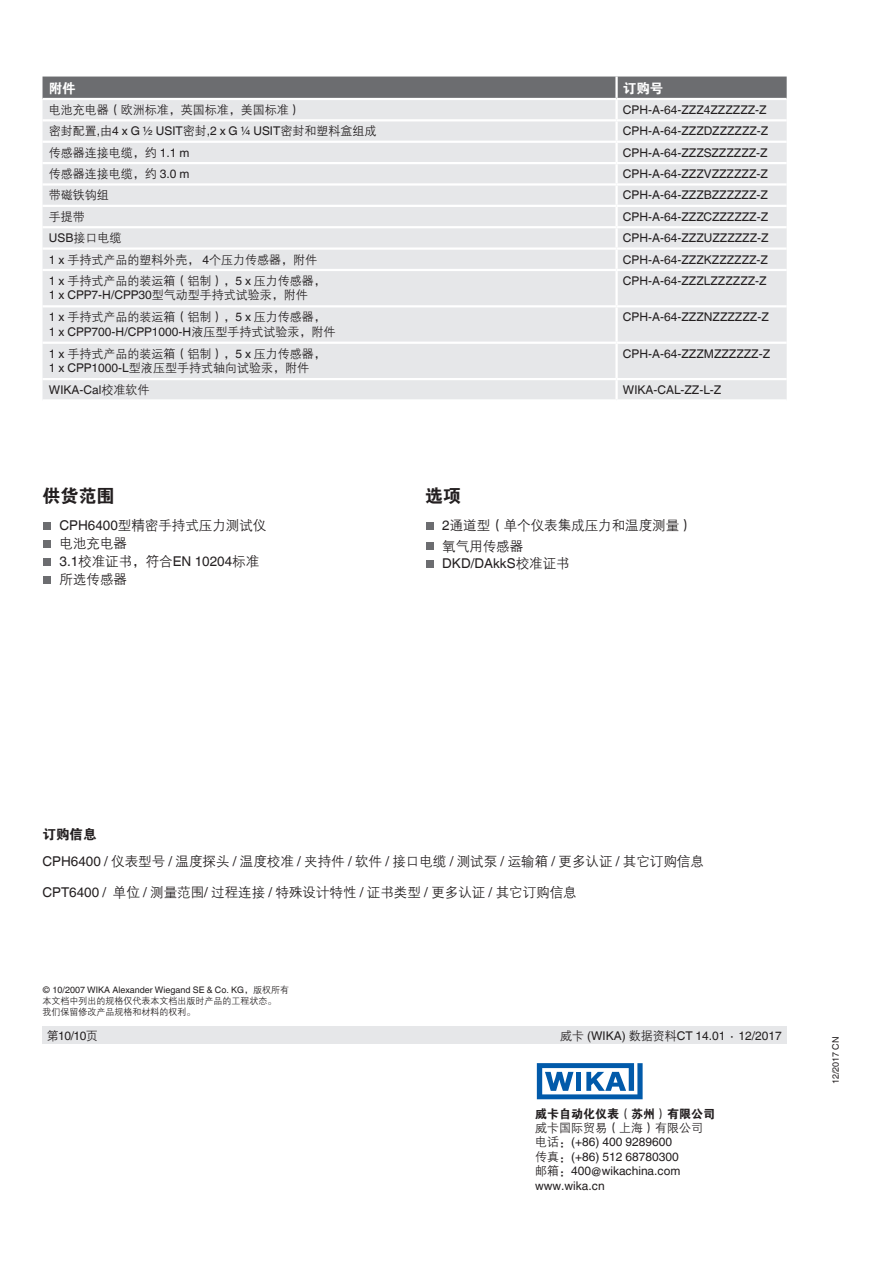
<style>
.page{position:relative;width:893px;height:1263px;background:#fff}
.page>*{position:absolute;margin:0;border:0;box-sizing:border-box;transform-origin:0 0}
.t1{font:18px "FZDHTJW GB1 0";color:#231f20}
.t2{font:13.5px/18px "FZZDXJW GB1 0";color:#231f20}
.t3{font:13.5px "Helvetica World";color:#231f20}
.t4{font:13.5px "FZDHTJW GB1 0";color:#fff}
.t5{font:13.5px "FZDHTJW GB1 0";color:#231f20}
.t6{font:12px/14.4px "Helvetica World";color:#231f20}
.t7{font:12px/14.4px "FZZDXJW GB1 0";color:#231f20}
.t8{font:12px "FZDHTJW GB1 0";color:#231f20}
.t9{font:9px "Helvetica World";color:#231f20}
.t10{font:9px/10.8px "FZZDXJW GB1 0";color:#231f20}
.s1{font-family:"FZZDXJW GB1 0"}
.s2{font-family:"Helvetica World"}
</style>
<div class="page">
<svg style="left:537px;top:1063px;width:106px;height:36px"></svg>
<div style="left:43px;top:1027px;width:744px;height:17px;background:#e6e7e9"></div>
<div style="left:43px;top:522px;width:8px;height:8px;background:#6c6d70"></div>
<div style="left:43px;top:540px;width:8px;height:8px;background:#6c6d70"></div>
<div style="left:43px;top:558px;width:8px;height:8px;background:#6c6d70"></div>
<div style="left:43px;top:576px;width:8px;height:8px;background:#6c6d70"></div>
<div style="left:426px;top:522px;width:8px;height:8px;background:#6c6d70"></div>
<div style="left:426px;top:542px;width:8px;height:8px;background:#6c6d70"></div>
<div style="left:426px;top:560px;width:8px;height:8px;background:#6c6d70"></div>
<div style="left:43px;top:77px;width:744px;height:21px;background:#6c6d70"></div>
<div style="left:43px;top:100px;width:744px;height:299px;background:#e6e7e9"></div>
<hr style="left:43px;top:162px;width:574px;height:2px;background:#fff">
<hr style="left:617px;top:162px;width:170px;height:2px;background:#fff">
<hr style="left:615px;top:164px;width:3px;height:19px;background:#fff">
<hr style="left:43px;top:247px;width:574px;height:3px;background:#fff">
<hr style="left:617px;top:247px;width:170px;height:3px;background:#fff">
<hr style="left:43px;top:183px;width:574px;height:3px;background:#fff">
<hr style="left:617px;top:183px;width:170px;height:3px;background:#fff">
<hr style="left:615px;top:77px;width:3px;height:21px;background:#fff">
<hr style="left:615px;top:100px;width:3px;height:19px;background:#fff">
<hr style="left:43px;top:119px;width:574px;height:2px;background:#fff">
<hr style="left:617px;top:119px;width:170px;height:2px;background:#fff">
<hr style="left:615px;top:121px;width:3px;height:20px;background:#fff">
<hr style="left:43px;top:141px;width:574px;height:2px;background:#fff">
<hr style="left:617px;top:141px;width:170px;height:2px;background:#fff">
<hr style="left:615px;top:143px;width:3px;height:19px;background:#fff">
<hr style="left:615px;top:186px;width:3px;height:19px;background:#fff">
<hr style="left:43px;top:205px;width:574px;height:2px;background:#fff">
<hr style="left:617px;top:205px;width:170px;height:2px;background:#fff">
<hr style="left:615px;top:207px;width:3px;height:19px;background:#fff">
<hr style="left:43px;top:226px;width:574px;height:2px;background:#fff">
<hr style="left:617px;top:226px;width:170px;height:2px;background:#fff">
<hr style="left:615px;top:228px;width:3px;height:19px;background:#fff">
<hr style="left:615px;top:250px;width:3px;height:19px;background:#fff">
<hr style="left:43px;top:269px;width:574px;height:2px;background:#fff">
<hr style="left:617px;top:269px;width:170px;height:2px;background:#fff">
<hr style="left:615px;top:271px;width:3px;height:34px;background:#fff">
<hr style="left:43px;top:305px;width:574px;height:2px;background:#fff">
<hr style="left:617px;top:305px;width:170px;height:2px;background:#fff">
<hr style="left:615px;top:307px;width:3px;height:35px;background:#fff">
<hr style="left:43px;top:342px;width:574px;height:2px;background:#fff">
<hr style="left:617px;top:342px;width:170px;height:2px;background:#fff">
<hr style="left:615px;top:344px;width:3px;height:34px;background:#fff">
<hr style="left:43px;top:378px;width:574px;height:2px;background:#fff">
<hr style="left:617px;top:378px;width:170px;height:2px;background:#fff">
<hr style="left:615px;top:380px;width:3px;height:19px;background:#fff">
<p class="t4" style="left:49px;top:81px;width:28px">附件</p>
<p class="t4" style="left:623px;top:81px;width:42px">订购号</p>
<p class="t7" style="left:49px;top:103px;width:254px">电池充电器（欧洲标准，英国标准，美国标准）</p>
<p class="t6" style="left:623px;top:103px;width:145px">CPH-A-64-ZZZ4ZZZZZZ-Z</p>
<p class="t6" style="left:49px;top:124px;width:329px"><span class="s1">密封配置</span>,<span class="s1">由</span>4 x G ½ USIT<span class="s1">密封</span>,2 x G ¼ USIT<span class="s1">密封和塑料盒组成</span></p>
<p class="t6" style="left:623px;top:124px;width:147px">CPH-A-64-ZZZDZZZZZZ-Z</p>
<p class="t7" style="left:49px;top:146px;width:142px">传感器连接电缆，约 <span class="s2">1.1 m</span></p>
<p class="t6" style="left:623px;top:145px;width:146px">CPH-A-64-ZZZSZZZZZZ-Z</p>
<p class="t7" style="left:49px;top:167px;width:142px">传感器连接电缆，约 <span class="s2">3.0 m</span></p>
<p class="t6" style="left:623px;top:167px;width:146px">CPH-A-64-ZZZVZZZZZZ-Z</p>
<p class="t7" style="left:49px;top:189px;width:62px">带磁铁钩组</p>
<p class="t6" style="left:623px;top:188px;width:147px">CPH-A-64-ZZZBZZZZZZ-Z</p>
<p class="t7" style="left:49px;top:210px;width:37px">手提带</p>
<p class="t6" style="left:623px;top:209px;width:147px">CPH-A-64-ZZZCZZZZZZ-Z</p>
<p class="t7" style="left:49px;top:231px;width:74px"><span class="s2">USB</span>接口电缆</p>
<p class="t6" style="left:623px;top:231px;width:147px">CPH-A-64-ZZZUZZZZZZ-Z</p>
<p class="t7" style="left:49px;top:253px;width:270px"><span class="s2">1 x</span> 手持式产品的塑料外壳， <span class="s2">4</span>个压力传感器，附件</p>
<p class="t6" style="left:623px;top:252px;width:147px">CPH-A-64-ZZZKZZZZZZ-Z</p>
<p class="t7" style="left:49px;top:274px;width:279px"><span class="s2">1 x</span> 手持式产品的装运箱（铝制），<span class="s2">5 x</span> 压力传感器，</p>
<p class="t6" style="left:49px;top:288px;width:261px">1 x CPP7-H/CPP30<span class="s1">型气动型手持式试验汞，附件</span></p>
<p class="t6" style="left:623px;top:274px;width:145px">CPH-A-64-ZZZLZZZZZZ-Z</p>
<p class="t7" style="left:49px;top:310px;width:279px"><span class="s2">1 x</span> 手持式产品的装运箱（铝制），<span class="s2">5 x</span> 压力传感器，</p>
<p class="t6" style="left:49px;top:324px;width:288px">1 x CPP700-H/CPP1000-H<span class="s1">液压型手持式试验汞，附件</span></p>
<p class="t6" style="left:623px;top:310px;width:147px">CPH-A-64-ZZZNZZZZZZ-Z</p>
<p class="t7" style="left:49px;top:347px;width:279px"><span class="s2">1 x</span> 手持式产品的装运箱（铝制），<span class="s2">5 x</span> 压力传感器，<br><span class="s2">1 x CPP1000-L</span>型液压型手持式轴向试验汞，附件</p>
<p class="t6" style="left:623px;top:346px;width:149px">CPH-A-64-ZZZMZZZZZZ-Z</p>
<p class="t6" style="left:49px;top:383px;width:102px">WIKA-Cal<span class="s1">校准软件</span></p>
<p class="t6" style="left:623px;top:383px;width:100px">WIKA-CAL-ZZ-L-Z</p>
<h1 class="t1" style="left:43px;top:486px;width:74px">供货范围</h1>
<p class="t2" style="left:60px;top:517px;width:208px"><span class="s2">CPH6400</span>型精密手持式压力测试仪电池充电器</p>
<p class="t3" style="left:60px;top:554px;width:201px">3.1<span class="s1">校准证书，符合</span>EN 10204<span class="s1">标准</span></p>
<p class="t2" style="left:60px;top:571px;width:69px">所选传感器</p>
<h1 class="t1" style="left:425px;top:486px;width:37px">选项</h1>
<p class="t2" style="left:442px;top:516px;width:252px;line-height:20.2px"><span class="s2">2</span>通道型（单个仪表集成压力和温度测量）氧气用传感器</p>
<p class="t3" style="left:442px;top:555px;width:129px">DKD/DAkkS<span class="s1">校准证书</span></p>
<p class="t5" style="left:43px;top:827px;width:56px">订购信息</p>
<p class="t2" style="left:43px;top:853px;width:663px"><span class="s2">CPH6400 /</span> 仪表型号 <span class="s2">/</span> 温度探头 <span class="s2">/</span> 温度校准 <span class="s2">/</span> 夹持件 <span class="s2">/</span> 软件 <span class="s2">/</span> 接口电缆 <span class="s2">/</span> 测试泵 <span class="s2">/</span> 运输箱 <span class="s2">/</span> 更多认证 <span class="s2">/</span> 其它订购信息</p>
<p class="t2" style="left:43px;top:884px;width:536px"><span class="s2">CPT6400 /</span> 单位 <span class="s2">/</span> 测量范围<span class="s2">/</span> 过程连接 <span class="s2">/</span> 特殊设计特性 <span class="s2">/</span> 证书类型 <span class="s2">/</span> 更多认证 <span class="s2">/</span> 其它订购信息</p>
<p class="t9" style="left:43px;top:985px;width:248px">© 10/2007 WIKA Alexander Wiegand SE &amp; Co. KG<span class="s1">，版权所有</span></p>
<p class="t10" style="left:43px;top:996px;width:236px">本文档中列出的规格仅代表本文档出版时产品的工程状态。我们保留修改产品规格和材料的权利。</p>
<p class="t6" style="left:47px;top:1028px;width:53px"><span class="s1">第</span>10/10<span class="s1">页</span></p>
<p class="t6" style="left:560px;top:1028px;width:223px"><span class="s1">威卡</span> (WIKA) <span class="s1">数据资料</span>CT 14.01 ∙ 12/2017</p>
<p class="t8" style="left:535px;top:1108px;width:181px">威卡自动化仪表（苏州）有限公司</p>
<p class="t7" style="left:535px;top:1121px;width:169px">威卡国际贸易（上海）有限公司</p>
<p class="t6" style="left:535px;top:1135px;width:147px"><span class="s1">电话：</span>(+86) 400 9289600<span class="s1">传真：</span>(+86) 512 68780300<span class="s1">邮箱：</span>400@wikachina.com www.wika.cn</p>
<p class="t9" style="left:830px;top:1084px;width:49px;rotate:-90deg">12/2017 CN</p>
</div>
